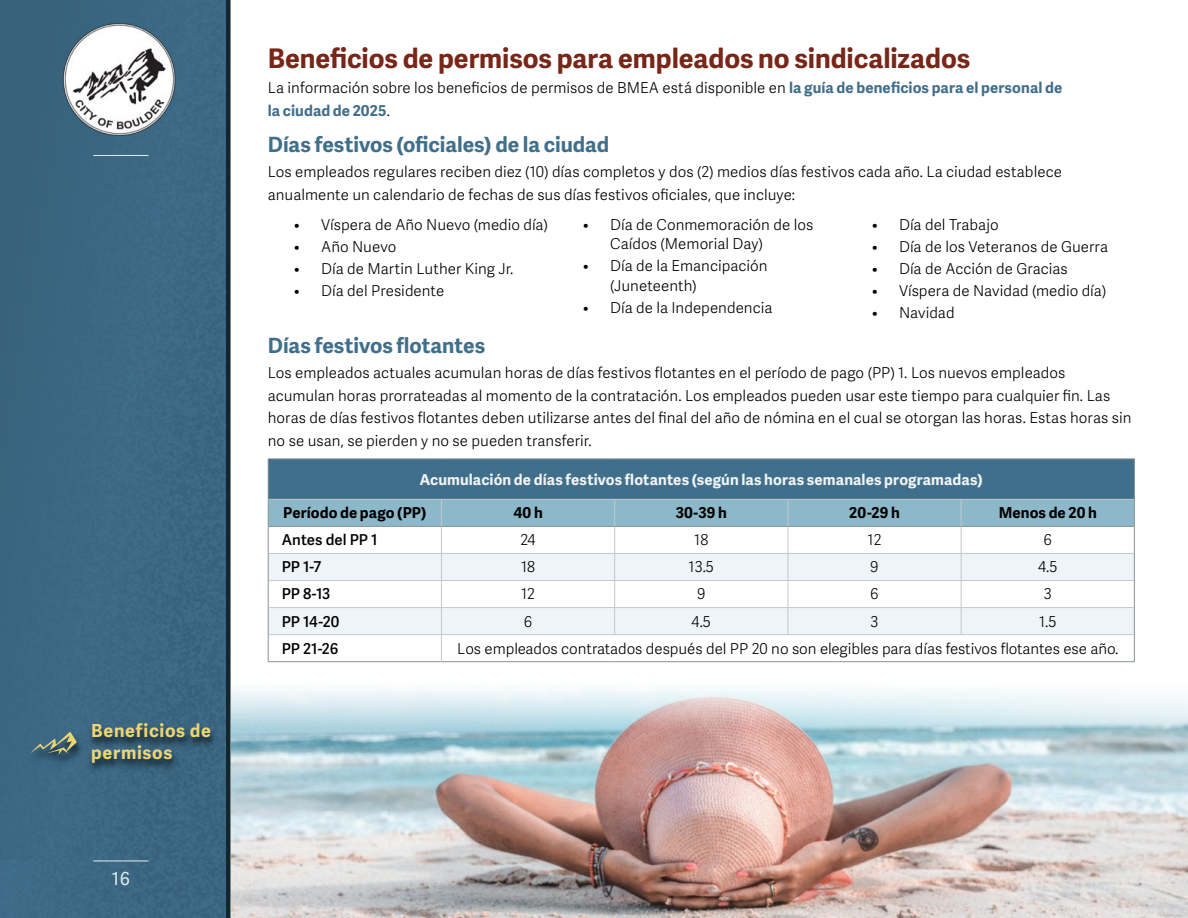
<style>
.page{position:relative;width:1188px;height:918px;background:#fff}
.page>*{position:absolute;margin:0;border:0;box-sizing:border-box;transform-origin:0 0}
.t1{font:700 27px "Adelle Sans EXT";letter-spacing:-.005em;color:#772618}
.t2{font:700 21px "Adelle Sans EXT";color:#406f8c}
.t3{font:700 18px/21.6px "Adelle Sans EXT";letter-spacing:.04em;color:#edd574}
.t4{font:18px "Adelle Sans EXT";color:#e2edf2}
.plan_table_p{font:300 15px/22.5px "Adelle Sans EXT";letter-spacing:.005em;color:#000}
.bullet_1{font:300 15px/19.5px "Adelle Sans EXT";letter-spacing:.005em;color:#000}
.plan_table_h2{font:700 15px "Adelle Sans EXT";letter-spacing:.005em;color:#f4f4f4}
.plan_table_h4{font:700 15px "Adelle Sans EXT";letter-spacing:.01em;color:#000}
.plan_table_left_column{font:600 15px "Adelle Sans EXT";letter-spacing:-.005em;color:#000}
.s1{font-weight:700;color:#406f8c}
</style>
<div class="page">
<div style="left:1px;top:0;width:225px;height:918px;background:#3c6883"></div>
<div style="left:1px;top:0;width:188px;height:860px;background:#3b6782"></div>
<div style="left:226px;top:0;width:5px;height:918px;background:#13252d"></div>
<img style="left:63px;top:23px;width:113px;height:113px">
<hr style="left:93px;top:861px;width:55px;height:1px;background:#e2edf2">
<hr style="left:93px;top:155px;width:55px;height:1px;background:#e2edf2">
<div style="left:87px;top:722px;width:132px;height:54px;background:#000;opacity:.75"></div>
<div style="left:26px;top:732px;width:59px;height:35px;background:#000;opacity:.75"></div>
<svg style="left:30px;top:732px;width:47px;height:23px"></svg>
<div style="left:268px;top:459px;width:866px;height:40px;background:#406f8c"></div>
<hr style="left:268px;top:661px;width:173px;height:1px;background:#899296">
<hr style="left:441px;top:661px;width:174px;height:1px;background:#899296">
<hr style="left:615px;top:661px;width:173px;height:1px;background:#899296">
<hr style="left:788px;top:661px;width:173px;height:1px;background:#899296">
<hr style="left:961px;top:661px;width:174px;height:1px;background:#899296">
<svg style="left:268px;top:499px;width:867px;height:162px"></svg>
<hr style="left:268px;top:526px;width:173px;height:1px;background:#899296">
<hr style="left:441px;top:526px;width:174px;height:1px;background:#899296">
<hr style="left:615px;top:526px;width:173px;height:1px;background:#899296">
<hr style="left:788px;top:526px;width:173px;height:1px;background:#899296">
<hr style="left:961px;top:526px;width:174px;height:1px;background:#899296">
<hr style="left:268px;top:458px;width:173px;height:1px;background:#899296">
<hr style="left:268px;top:459px;width:1px;height:40px;background:#899296">
<hr style="left:441px;top:458px;width:174px;height:1px;background:#899296">
<hr style="left:615px;top:458px;width:173px;height:1px;background:#899296">
<hr style="left:788px;top:458px;width:173px;height:1px;background:#899296">
<hr style="left:961px;top:458px;width:174px;height:1px;background:#899296">
<hr style="left:1134px;top:459px;width:1px;height:40px;background:#899296">
<hr style="left:269px;top:499px;width:172px;height:1px;background:#c4c8ca">
<hr style="left:441px;top:499px;width:174px;height:1px;background:#c4c8ca">
<hr style="left:615px;top:499px;width:173px;height:1px;background:#c4c8ca">
<hr style="left:788px;top:499px;width:173px;height:1px;background:#c4c8ca">
<hr style="left:961px;top:499px;width:173px;height:1px;background:#c4c8ca">
<img style="left:231px;top:689px;width:957px;height:229px">
<p class="t3" style="left:91px;top:718px;width:121px">Beneficios de permisos</p>
<p class="t4" style="left:112px;top:865px;width:19px">16</p>
<h1 class="t1" style="left:268px;top:36px;width:704px">Beneficios de permisos para empleados no sindicalizados</h1>
<p class="plan_table_p" style="left:268px;top:76px;width:796px">La información sobre los beneficios de permisos de BMEA está disponible en <span class="s1">la guía de beneficios para el personal de la ciudad de 2025</span>.</p>
<h2 class="t2" style="left:268px;top:127px;width:343px">Días festivos (oficiales) de la ciudad</h2>
<p class="plan_table_p" style="left:268px;top:159px;width:796px">Los empleados regulares reciben diez (10) días completos y dos (2) medios días festivos cada año. La ciudad establece anualmente un calendario de fechas de sus días festivos oficiales, que incluye:</p>
<p class="bullet_1" style="left:294px;top:214px;width:255px">• Víspera de Año Nuevo (medio día)</p>
<p class="bullet_1" style="left:294px;top:236px;width:104px">• Año Nuevo</p>
<p class="bullet_1" style="left:294px;top:258px;width:221px">• Día de Martin Luther King Jr.</p>
<p class="bullet_1" style="left:294px;top:280px;width:152px">• Día del Presidente</p>
<p class="bullet_1" style="left:610px;top:214px;width:205px;text-indent:-27px">• Día de Conmemoración de los<br>Caídos (Memorial Day)</p>
<p class="bullet_1" style="left:610px;top:255px;width:159px;text-indent:-27px">• Día de la Emancipación (Juneteenth)</p>
<p class="bullet_1" style="left:583px;top:297px;width:191px">• Día de la Independencia</p>
<p class="bullet_1" style="left:872px;top:214px;width:128px">• Día del Trabajo</p>
<p class="bullet_1" style="left:872px;top:236px;width:237px">• Día de los Veteranos de Guerra</p>
<p class="bullet_1" style="left:872px;top:258px;width:197px">• Día de Acción de Gracias</p>
<p class="bullet_1" style="left:872px;top:280px;width:236px">• Víspera de Navidad (medio día)</p>
<p class="bullet_1" style="left:872px;top:302px;width:84px">• Navidad</p>
<h2 class="t2" style="left:268px;top:328px;width:219px">Días festivos flotantes</h2>
<p class="plan_table_p" style="left:268px;top:361px;width:865px">Los empleados actuales acumulan horas de días festivos flotantes en el período de pago (PP) 1. Los nuevos empleados acumulan horas prorrateadas al momento de la contratación. Los empleados pueden usar este tiempo para cualquier fin. Las horas de días festivos flotantes deben utilizarse antes del final del año de nómina en el cual se otorgan las horas. Estas horas sin no se usan, se pierden y no se pueden transferir.</p>
<h3 class="plan_table_h2" style="left:420px;top:467px;width:565px">Acumulación de días festivos flotantes (según las horas semanales programadas)</h3>
<h4 class="plan_table_h4" style="left:283px;top:501px;width:145px">Período de pago (PP)</h4>
<h4 class="plan_table_h4" style="left:513px;top:501px;width:31px">40 h</h4>
<h4 class="plan_table_h4" style="left:676px;top:501px;width:53px">30-39 h</h4>
<h4 class="plan_table_h4" style="left:849px;top:501px;width:52px">20-29 h</h4>
<h4 class="plan_table_h4" style="left:999px;top:501px;width:100px">Menos de 20 h</h4>
<p class="plan_table_left_column" style="left:282px;top:528px;width:97px">Antes del PP 1</p>
<p class="plan_table_p" style="left:520px;top:528px;width:17px">24</p>
<p class="plan_table_p" style="left:694px;top:528px;width:15px">18</p>
<p class="plan_table_p" style="left:868px;top:528px;width:15px">12</p>
<p class="plan_table_p" style="left:1044px;top:528px;width:10px">6</p>
<p class="plan_table_left_column" style="left:282px;top:555px;width:41px">PP 1-7</p>
<p class="plan_table_p" style="left:521px;top:555px;width:15px">18</p>
<p class="plan_table_p" style="left:689px;top:555px;width:27px">13.5</p>
<p class="plan_table_p" style="left:870px;top:555px;width:10px">9</p>
<p class="plan_table_p" style="left:1038px;top:555px;width:21px">4.5</p>
<p class="plan_table_left_column" style="left:282px;top:582px;width:50px">PP 8-13</p>
<p class="plan_table_p" style="left:521px;top:582px;width:15px">12</p>
<p class="plan_table_p" style="left:697px;top:582px;width:10px">9</p>
<p class="plan_table_p" style="left:870px;top:582px;width:10px">6</p>
<p class="plan_table_p" style="left:1044px;top:582px;width:10px">3</p>
<p class="plan_table_left_column" style="left:282px;top:609px;width:59px">PP 14-20</p>
<p class="plan_table_p" style="left:524px;top:609px;width:10px">6</p>
<p class="plan_table_p" style="left:692px;top:609px;width:21px">4.5</p>
<p class="plan_table_p" style="left:871px;top:609px;width:10px">3</p>
<p class="plan_table_p" style="left:1039px;top:609px;width:19px">1.5</p>
<p class="plan_table_left_column" style="left:282px;top:636px;width:58px">PP 21-26</p>
<p class="plan_table_p" style="left:457px;top:636px;width:663px">Los empleados contratados después del PP 20 no son elegibles para días festivos flotantes ese año.</p>
</div>
